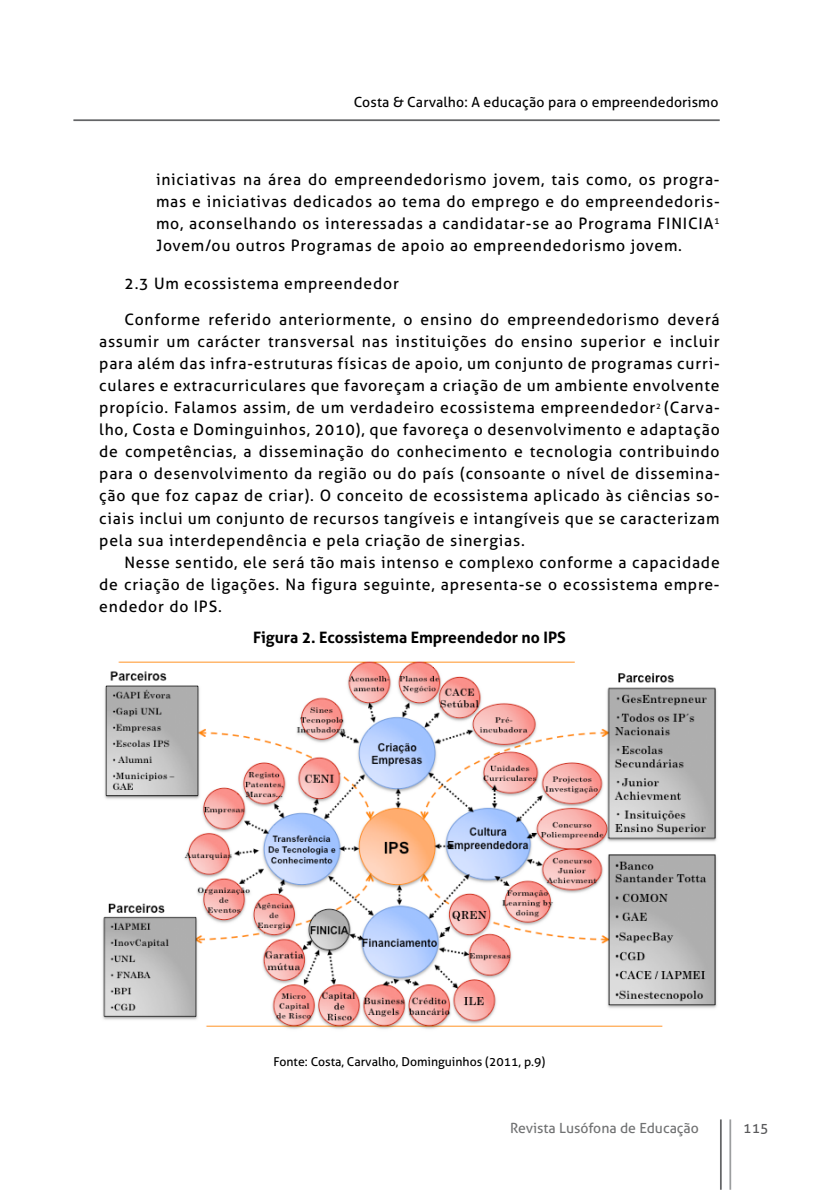
<style>
.page{position:relative;width:819px;height:1191px;background:#fff}
.page>*{position:absolute;margin:0;border:0;box-sizing:border-box;transform-origin:0 0}
.t1{font:15.75px/22.1px "Aller";letter-spacing:.05em;color:#000;text-align:justify}
.t2{font:700 15.75px "Aller";color:#000}
.t3{font:14px "Aller";letter-spacing:.01em;color:#000}
.t4{font:14px "Aller";color:#707172}
.t5{font:14px "Aller";color:#58585a}
.t6{font:12.25px "Aller";color:#000}
</style>
<div class="page">
<hr style="left:729px;top:1119px;width:2px;height:70px;background:#9c9e9f">
<hr style="left:720px;top:1119px;width:1px;height:70px;background:#646567">
<hr style="left:73px;top:119px;width:646px;height:2px;background:#646567">
<img style="left:102px;top:661px;width:615px;height:368px">
<p class="t3" style="left:354px;top:93px;width:366px">Costa &amp; Carvalho: A educação para o empreendedorismo</p>
<p class="t1" style="left:156px;top:169px;width:565px">iniciativas na área do empreendedorismo jovem, tais como, os progra&shy;mas e iniciativas dedicados ao tema do emprego e do empreendedoris&shy;mo, aconselhando os interessadas a candidatar-se ao Programa FINICIA<sup>1<br></sup>Jovem/ou outros Programas de apoio ao empreendedorismo jovem.</p>
<p class="t1" style="left:124px;top:272px;width:276px">2.3 Um ecossistema empreendedor</p>
<p class="t1" style="left:99px;top:308px;width:622px;text-indent:25px">Conforme referido anteriormente, o ensino do empreendedorismo deverá assumir um carácter transversal nas instituições do ensino superior e incluir para além das infra-estruturas físicas de apoio, um conjunto de programas curri&shy;culares e extracurriculares que favoreçam a criação de um ambiente envolvente propício. Falamos assim, de um verdadeiro ecossistema empreendedor<sup>2</sup> (Carva&shy;lho, Costa e Dominguinhos, 2010), que favoreça o desenvolvimento e adaptação de competências, a disseminação do conhecimento e tecnologia contribuindo para o desenvolvimento da região ou do país (consoante o nível de dissemina&shy;ção que foz capaz de criar). O conceito de ecossistema aplicado às ciências so&shy;ciais inclui um conjunto de recursos tangíveis e intangíveis que se caracterizam pela sua interdependência e pela criação de sinergias.</p>
<p class="t1" style="left:99px;top:551px;width:622px;text-indent:25px">Nesse sentido, ele será tão mais intenso e complexo conforme a capacidade de criação de ligações. Na figura seguinte, apresenta-se o ecossistema empre&shy;endedor do IPS.</p>
<p class="t2" style="left:253px;top:627px;width:314px">Figura 2. Ecossistema Empreendedor no IPS</p>
<p class="t6" style="left:273px;top:1054px;width:273px">Fonte: Costa, Carvalho, Dominguinhos (2011, p.9)</p>
<p class="t4" style="left:510px;top:1119px;width:190px">Revista Lusófona de Educação</p>
<p class="t5" style="left:743px;top:1120px;width:27px">115</p>
</div>
